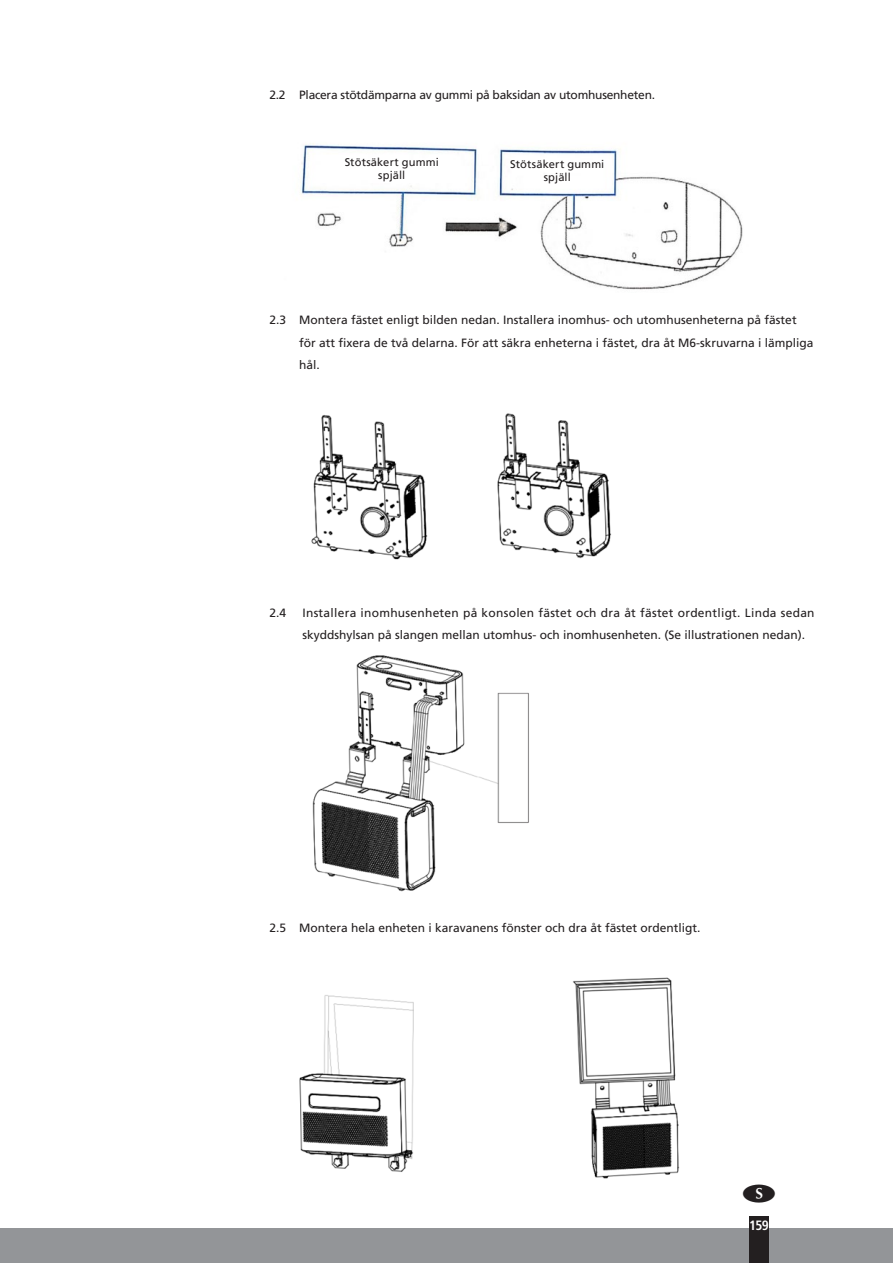
<style>
.page{position:relative;width:893px;height:1263px;background:#fff}
.page>*{position:absolute;margin:0;border:0;box-sizing:border-box;transform-origin:0 0}
.t1{font:700 condensed 13.5px "Frutiger LT Std";color:#fff}
.body_spring{font:12px/22.5px "Frutiger LT Com";color:#231f20}
.body_spring-2{font:12px "Frutiger LT Com";letter-spacing:-.02em;color:#231f20}
.t2{font:11.1px "Frutiger LT Com";letter-spacing:.015em;color:#231f20}
</style>
<div class="page">
<img style="left:300px;top:143px;width:443px;height:147px">
<img style="left:311px;top:413px;width:301px;height:147px">
<img style="left:312px;top:655px;width:217px;height:237px">
<img style="left:299px;top:977px;width:381px;height:202px">
<div style="left:0;top:1229px;width:893px;height:34px;background:#939598"></div>
<div style="left:749px;top:1216px;width:20px;height:47px;background:#231f20"></div>
<p class="body_spring-2" style="left:269px;top:88px;width:387px">2.2 Placera stötdämparna av gummi på baksidan av utomhusenheten.</p>
<p class="t2" style="left:345px;top:155px;width:96px">Stötsäkert gummi</p>
<p class="t2" style="left:378px;top:169px;width:29px">spjäll</p>
<p class="t2" style="left:510px;top:157px;width:96px">Stötsäkert gummi</p>
<p class="t2" style="left:544px;top:170px;width:29px">spjäll</p>
<p class="body_spring" style="left:299px;top:309px;width:516px;text-indent:-30px">2.3 Montera fästet enligt bilden nedan. Installera inomhus- och utomhusenheterna på fästet för att fixera de två delarna. För att säkra enheterna i fästet, dra åt M6-skruvarna i lämpliga hål.</p>
<p class="body_spring" style="left:269px;top:601px;width:18px">2.4</p>
<p class="body_spring" style="left:302px;top:601px;width:514px">Installera inomhusenheten på konsolen fästet och dra åt fästet ordentligt. Linda sedan skyddshylsan på slangen mellan utomhus- och inomhusenheten. (Se illustrationen nedan).</p>
<p class="body_spring" style="left:269px;top:916px;width:433px">2.5 Montera hela enheten i karavanens fönster och dra åt fästet ordentligt.</p>
<p class="t1" style="left:749px;top:1217px;width:21px">159</p>
</div>
